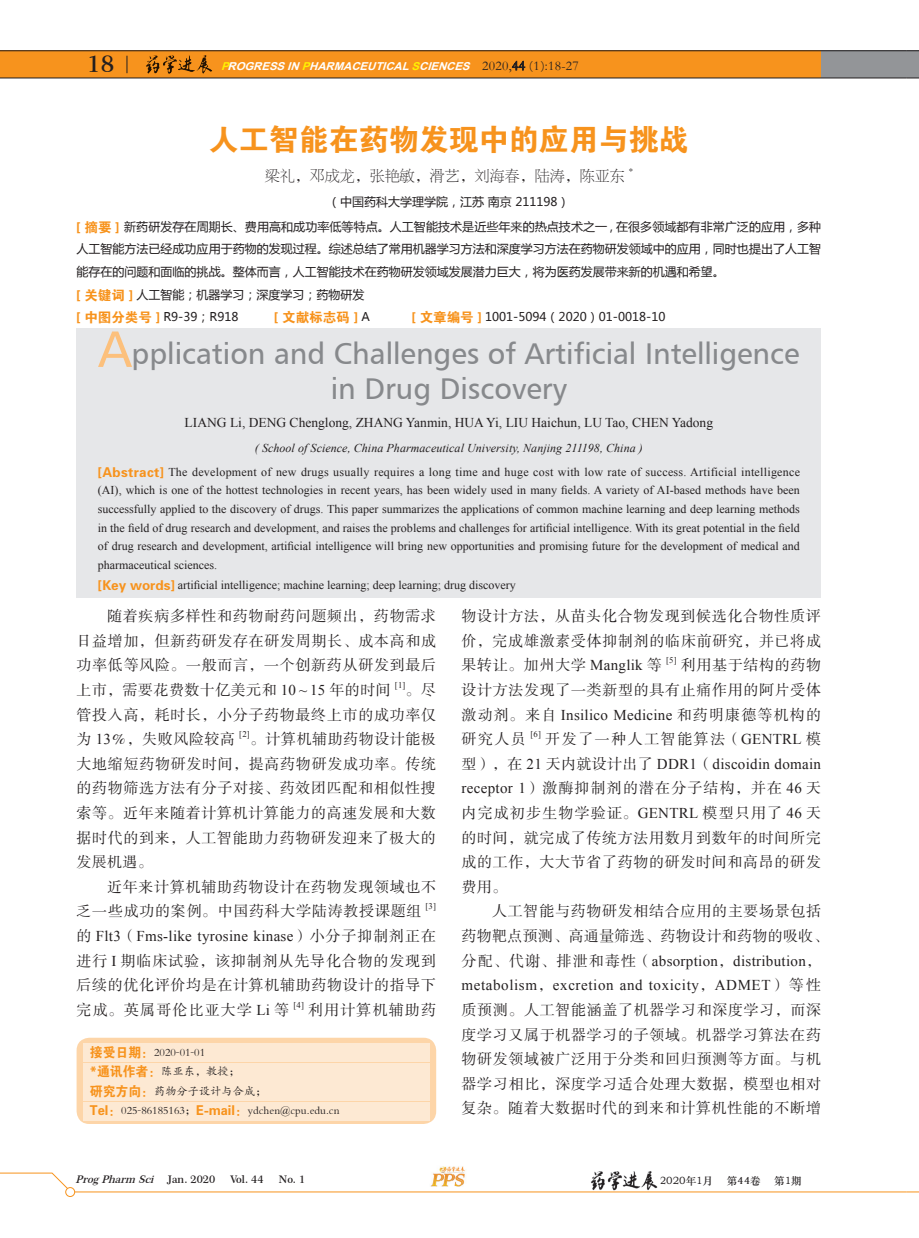
<style>
.page{position:relative;width:919px;height:1238px;background:#fff}
.page>*{position:absolute;margin:0;border:0;box-sizing:border-box;transform-origin:0 0}
.t1{font:30px/34.5px "Humanist 777 BT Roman B";color:#87898c;text-align:center}
.t2{font:30px "FZDHTK GBK1 0";color:#f7931d}
.t3{font:600 23.1px "Century 751 BT";color:#231f20}
.t4{font:15px/24.6px "FZSSK GBK1 0";letter-spacing:.045em;color:#231f20;text-align:justify}
.t5{font:15px "Times New Roman";letter-spacing:.02em;color:#231f20}
.t6{font:15px/24.6px "Times New Roman";letter-spacing:.04em;color:#231f20}
.t7{font:15px "FZBSK GBK1 0";color:#231f20}
.t8{font:15px "FZSSK GBK1 0";letter-spacing:.1em;color:#231f20}
.t9{font:15px "FZSSK GBK1 0";letter-spacing:.075em;color:#231f20}
.t10{font:13.5px "Times New Roman";color:#231f20}
.t11{font:13.5px "FZDHTK GBK1 0";color:#f7931d}
.t12{font:12px/18.9px "Times New Roman";color:#231f20}
.t13{font:12px/22.8px "Microsoft Ya Hei";color:#231f20;text-align:center}
.t14{font:12px/23.9px "Times New Roman";letter-spacing:.02em;color:#231f20;text-align:center}
.t15{font:11.25px/19.5px "FZKTK GBK1 0";color:#231f20}
.t16{font:italic 700 10.95px "Arial";color:#fff;scale:1.04 1}
.t17{font:italic 600 10.5px "Century 751 BT";color:#231f20}
.t18{font:10.5px "ST Zhongsong";color:#231f20}
.t19{font:600 10.5px "Century 751 BT";color:#231f20}
.t20{font:8.7px "Times New Roman";color:#231f20}
.t21{font:8.7px "FZSSK GBK1 0";color:#231f20}
.s1{color:#fff101}
.s2{font-family:"Garamond";font-weight:400;font-style:normal;font-size:13.5px;color:#231f20}
.s3{font-family:"FZFSK GBK1 0";font-weight:400;font-style:normal;font-size:13.5px;color:#231f20}
.s4{font-family:"FZDHTK GBK1 0";font-size:13.5px;color:#f7931d}
.s5{font-family:"Microsoft Ya Hei";font-size:12px;color:#231f20}
.s6{font-size:51px;color:#fcc07c}
.s7{font-style:italic}
.s8{font-family:"Times New Roman"}
.s9{font-family:"FZSSK GBK1 0"}
.s10{font-style:normal}
</style>
<div class="page">
<div style="left:0;top:51px;width:825px;height:27px;background:#f7931d"></div>
<svg style="left:127px;top:56px;width:1px;height:17px"></svg>
<div style="left:821px;top:51px;width:85px;height:27px;background:#939598"></div>
<div style="left:906px;top:51px;width:12px;height:27px;background:#939598"></div>
<hr style="left:0;top:78px;width:906px;height:1px;background:#231f20">
<hr style="left:0;top:50px;width:906px;height:1px;background:#231f20">
<svg style="left:906px;top:50px;width:12px;height:1px"></svg>
<svg style="left:906px;top:78px;width:12px;height:1px"></svg>
<svg style="left:906px;top:1191px;width:12px;height:1px"></svg>
<img style="left:430px;top:1166px;width:35px;height:21px">
<img style="left:590px;top:1171px;width:68px;height:19px">
<svg style="left:0;top:1172px;width:68px;height:18px"></svg>
<hr style="left:71px;top:1191px;width:835px;height:1px;background:#f7931d">
<div style="left:66px;top:1187px;width:9px;height:9px;background:#fff;border-radius:50%"></div>
<div style="left:65px;top:1187px;width:10px;height:9px;border:1px solid #f7931d;border-radius:50%"></div>
<img style="left:145px;top:51px;width:70px;height:23px">
<svg style="left:512px;top:61px;width:13px;height:9px"></svg>
<div style="left:77px;top:328px;width:744px;height:269px;background:#e6e7e9"></div>
<svg style="left:77px;top:1037px;width:359px;height:86px;background:#fddbb6"></svg>
<div style="left:83px;top:1043px;width:347px;height:18px;background:#fde9d3"></div>
<div style="left:83px;top:1082px;width:347px;height:18px;background:#fde9d3"></div>
<div style="left:83px;top:1063px;width:347px;height:18px;background:#fde9d3"></div>
<div style="left:83px;top:1102px;width:347px;height:18px;background:#fde9d3"></div>
<h2 class="t3" style="left:87px;top:50px;width:29px">18</h2>
<p class="t16" style="left:221px;top:58px;width:345px"><span class="s1">P</span>ROGRESSIN<span class="s1">P</span>HARMACEUTICAL<span class="s1">S</span>CIENCES <span class="s2">2 0 2 0 ,</span> <span class="s2">4 4</span> <span class="s3">(</span> <span class="s2">1</span> <span class="s3">)</span> <span class="s2">: 1 8 - 2 7</span></p>
<h1 class="t2" style="left:209px;top:123px;width:482px">人工智能在药物发现中的应用与挑战</h1>
<p class="t7" style="left:265px;top:168px;width:362px">梁礼，邓成龙，张艳敏，滑艺，刘海春，陆涛，陈亚东</p>
<p class="t21" style="left:628px;top:166px;width:6px">*</p>
<p class="t13" style="left:77px;top:188px;width:746px;line-height:25.5px">（中国药科大学理学院，江苏 南京 211198）<br><span class="s4">[ 摘要 ]</span> 新药研发存在周期长、费用高和成功率低等特点。人工智能技术是近些年来的热点技术之一 , 在很多领域都有非常广泛的应用，多种</p>
<p class="t13" style="left:77px;top:237px;width:746px;text-align:left">人工智能方法已经成功应用于药物的发现过程。综述总结了常用机器学习方法和深度学习方法在药物研发领域中的应用，同时也提出了人工智能存在的问题和面临的挑战。整体而言，人工智能技术在药物研发领域发展潜力巨大，将为医药发展带来新的机遇和希望。<br><span class="s4">[ 关键词 ]</span> 人工智能；机器学习；深度学习；药物研发<br><span class="s4">[ 中图分类号 ]</span> R9-39；R918</p>
<p class="t11" style="left:274px;top:310px;width:109px">[ 文献标志码 ] <span class="s5">A　</span></p>
<p class="t13" style="left:400px;top:305px;width:267px">　<span class="s4">[ 文章编号 ]</span> 1001-5094（2020）01-0018-10</p>
<h1 class="t1" style="left:98px;top:336px;width:703px"><span class="s6">A</span>pplication and Challenges of Artificial Intelligence in Drug Discovery</h1>
<p class="t10" style="left:185px;top:413px;width:530px">LIANG Li, DENG Chenglong, ZHANG Yanmin, HUA Yi, LIU Haichun, LU Tao, CHEN Yadong</p>
<p class="t14" style="left:98px;top:436px;width:703px"><span class="s7">( School of Science, China Pharmaceutical University, Nanjing 211198, China )<br></span><span class="s4">[Abstract]</span> The development of new drugs usually requires a long time and huge cost with low rate of success. Artificial intelligence</p>
<p class="t12" style="left:98px;top:480px;width:703px">(AI), which is one of the hottest technologies in recent years, has been widely used in many fields. A variety of AI-based methods have been successfully applied to the discovery of drugs. This paper summarizes the applications of common machine learning and deep learning methods in the field of drug research and development, and raises the problems and challenges for artificial intelligence. With its great potential in the field of drug research and development, artificial intelligence will bring new opportunities and promising future for the development of medical and pharmaceutical sciences.<br><span class="s4">[Key words]</span> artificial intelligence; machine learning; deep learning; drug discovery</p>
<p class="t4" style="left:77px;top:604px;width:361px;text-indent:31px">随着疾病多样性和药物耐药问题频出，药物需求日益增加，但新药研发存在研发周期长、成本高和成功率低等风险。一般而言，一个创新药从研发到最后上市，需要花费数十亿美元和 <span class="s8">10 ~ 15</span> 年的时间</p>
<p class="t20" style="left:395px;top:679px;width:12px">[1]</p>
<p class="t4" style="left:77px;top:678px;width:361px;text-indent:329px">。尽管投入高，耗时长，小分子药物最终上市的成功率仅为 <span class="s8">13</span>％，失败风险较高</p>
<p class="t20" style="left:239px;top:728px;width:12px">[2]</p>
<p class="t4" style="left:77px;top:727px;width:361px;text-indent:173px">。计算机辅助药物设计能极大地缩短药物研发时间，提高药物研发成功率。传统的药物筛选方法有分子对接、药效团匹配和相似性搜索等。近年来随着计算机计算能力的高速发展和大数据时代的到来，人工智能助力药物研发迎来了极大的发展机遇。</p>
<p class="t4" style="left:77px;top:875px;width:361px;text-indent:31px">近年来计算机辅助药物设计在药物发现领域也不乏一些成功的案例。中国药科大学陆涛教授课题组</p>
<p class="t20" style="left:425px;top:900px;width:12px">[3]</p>
<p class="t5" style="left:77px;top:925px;width:361px"><span class="s9">的</span> Flt3<span class="s9">（</span>Fms-like tyrosine kinase<span class="s9">）小分子抑制剂正在</span></p>
<p class="t4" style="left:77px;top:949px;width:361px">进行 <span class="s8">I</span> 期临床试验，该抑制剂从先导化合物的发现到后续的优化评价均是在计算机辅助药物设计的指导下完成。英属哥伦比亚大学 <span class="s8">Li</span> 等</p>
<p class="t20" style="left:293px;top:998px;width:12px">[4]</p>
<p class="t9" style="left:308px;top:1001px;width:129px">利用计算机辅助药</p>
<p class="t15" style="left:90px;top:1042px;width:251px"><span class="s4">接受日期：</span>2020-01-01<br><span class="s4">*通讯作者：</span>陈亚东，教授；<br><span class="s4">研究方向：</span>药物分子设计与合成；<br><span class="s4">Tel：</span>025-86185163；<span class="s4">E-mail：</span>ydchen@cpu.edu.cn</p>
<p class="t4" style="left:461px;top:604px;width:361px">物设计方法，从苗头化合物发现到候选化合物性质评价，完成雄激素受体抑制剂的临床前研究，并已将成果转让。加州大学 <span class="s8">Manglik</span> 等</p>
<p class="t20" style="left:666px;top:654px;width:12px">[5]</p>
<p class="t4" style="left:461px;top:653px;width:361px;text-align:right">利用基于结构的药物<br>设计方法发现了一类新型的具有止痛作用的阿片受体</p>
<p class="t5" style="left:461px;top:704px;width:361px"><span class="s9">激动剂。来自</span> Insilico Medicine <span class="s9">和药明康德等机构的</span></p>
<p class="t4" style="left:461px;top:727px;width:66px">研究人员</p>
<p class="t20" style="left:530px;top:728px;width:12px">[6]</p>
<p class="t8" style="left:545px;top:731px;width:277px">开发了一种人工智能算法（<span class="s8">GENTRL</span> 模</p>
<p class="t5" style="left:461px;top:753px;width:361px"><span class="s9">型），在</span> 21 <span class="s9">天内就设计出了</span> DDR1<span class="s9">（</span>discoidin domain</p>
<p class="t4" style="left:461px;top:776px;width:361px"><span class="s8">receptor 1</span>）激酶抑制剂的潜在分子结构，并在 <span class="s8">46</span> 天内完成初步生物学验证。<span class="s8">GENTRL</span> 模型只用了 <span class="s8">46</span> 天的时间，就完成了传统方法用数月到数年的时间所完成的工作，大大节省了药物的研发时间和高昂的研发费用。</p>
<p class="t4" style="left:461px;top:899px;width:368px;text-indent:31px">人工智能与药物研发相结合应用的主要场景包括药物靶点预测、高通量筛选、药物设计和药物的吸收、</p>
<p class="t6" style="left:461px;top:948px;width:361px"><span class="s9">分配、代谢、排泄和毒性（</span>absorption<span class="s9">，</span>distribution<span class="s9">，</span>metabolism<span class="s9">，</span>excretion and toxicity<span class="s9">，</span>ADMET<span class="s9">）等性</span></p>
<p class="t4" style="left:461px;top:998px;width:361px">质预测。人工智能涵盖了机器学习和深度学习，而深度学习又属于机器学习的子领域。机器学习算法在药物研发领域被广泛用于分类和回归预测等方面。与机器学习相比，深度学习适合处理大数据，模型也相对复杂。随着大数据时代的到来和计算机性能的不断增</p>
<p class="t17" style="left:76px;top:1172px;width:141px">ProgPharm Sci <span class="s10">J a n . 2 0 2 0</span></p>
<p class="t19" style="left:230px;top:1172px;width:35px">Vol. 44</p>
<p class="t19" style="left:279px;top:1172px;width:28px">No. 1</p>
<p class="t18" style="left:659px;top:1173px;width:55px">2020年1月</p>
<p class="t18" style="left:726px;top:1173px;width:36px">第44卷</p>
<p class="t18" style="left:774px;top:1173px;width:29px">第1期</p>
</div>
